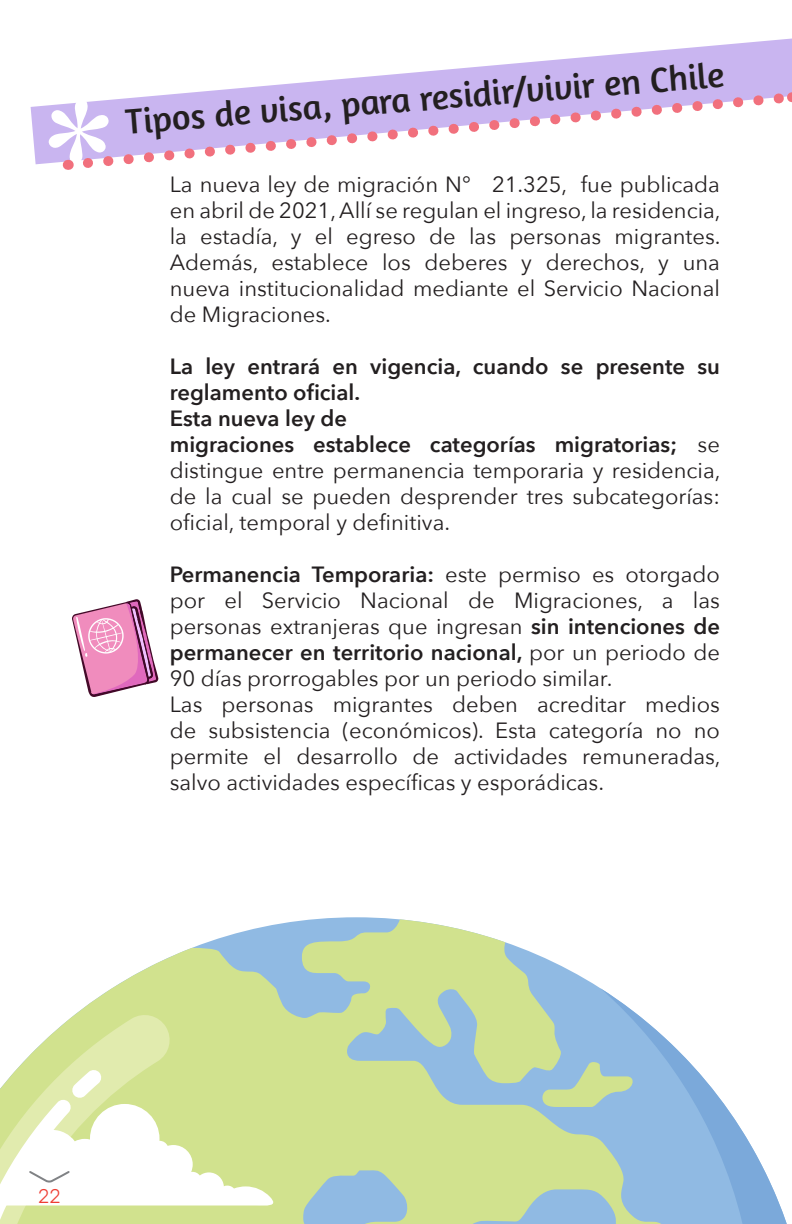
<style>
.page{position:relative;width:792px;height:1224px;background:#fff}
.page>*{position:absolute;margin:0;border:0;box-sizing:border-box;transform-origin:0 0}
.titulos{font:36px "Amaranth";color:#231f20}
.t1{font:22px/26px "Avenir Next";color:#231f20;text-align:justify}
.t2{font:600 22px/26px "Avenir Next";color:#231f20}
.t3{font:300 20px "Rubik";color:#ee3e34}
.s1{font-weight:600}
</style>
<div class="page">
<svg style="left:673px;top:1045px;width:114px;height:179px"></svg>
<svg style="left:78px;top:919px;width:595px;height:305px;background:#c2d9ba"></svg>
<svg style="left:0;top:1012px;width:280px;height:212px"></svg>
<svg style="left:31px;top:39px;width:761px;height:125px"></svg>
<svg style="left:77px;top:87px;width:715px;height:78px"></svg>
<svg style="left:72px;top:599px;width:86px;height:98px"></svg>
<svg style="left:47px;top:96px;width:64px;height:74px"></svg>
<p class="titulos" style="left:124px;top:103px;width:602px;rotate:-5deg">Tipos de visa, para residir/vivir en Chile</p>
<p class="t1" style="left:170px;top:170px;width:552px">La nueva ley de migración N° 21.325, fue publicada en abril de 2021, Allí se regulan el ingreso, la residencia, la estadía, y el egreso de las personas migrantes.<br>Además, establece los deberes y derechos, y una nueva institucionalidad mediante el Servicio Nacional de Migraciones.</p>
<p class="t2" style="left:170px;top:353px;width:552px">La ley entrará en vigencia, cuando se presente su reglamento oficial.</p>
<p class="t2" style="left:170px;top:405px;width:179px">Esta nueva ley de</p>
<p class="t1" style="left:170px;top:430px;width:552px"><span class="s1">migraciones establece categorías migratorias;</span> se distingue entre permanencia temporaria y residencia, de la cual se pueden desprender tres subcategorías: oficial, temporal y definitiva.</p>
<p class="t1" style="left:170px;top:560px;width:552px"><span class="s1">Permanencia Temporaria:</span> este permiso es otorgado por el Servicio Nacional de Migraciones, a las personas extranjeras que ingresan <span class="s1">sin intenciones de permanecer en territorio nacional,</span> por un periodo de 90 días prorrogables por un periodo similar.</p>
<p class="t1" style="left:170px;top:690px;width:552px">Las personas migrantes deben acreditar medios de subsistencia (económicos). Esta categoría no no permite el desarrollo de actividades remuneradas, salvo actividades específicas y esporádicas.</p>
<p class="t3" style="left:38px;top:1184px;width:24px">22</p>
</div>
